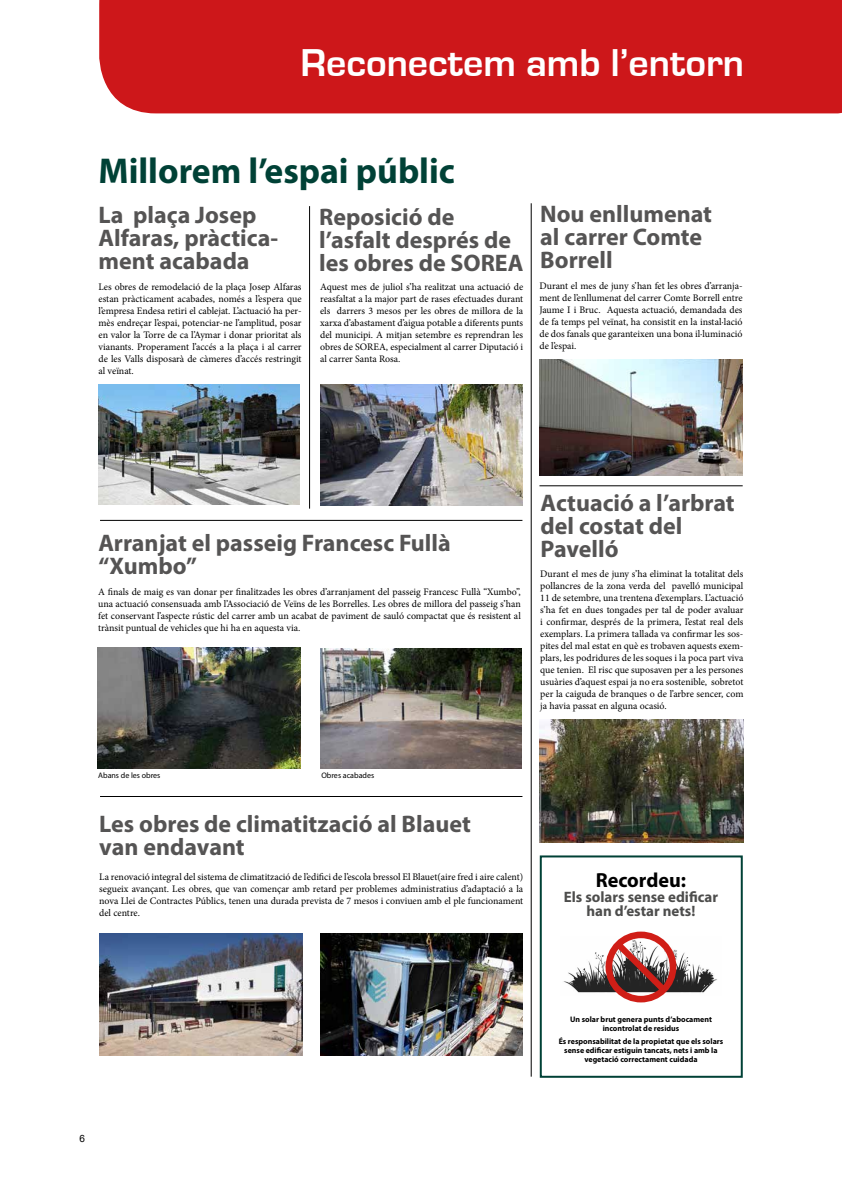
<style>
.page{position:relative;width:842px;height:1191px;background:#fff}
.page>*{position:absolute;margin:0;border:0;box-sizing:border-box;transform-origin:0 0}
.t1{font:700 40px "Eurostile";color:#fff}
.t2{font:700 36px "Myriad Pro";color:#004136}
.t3{font:700 24px/23px "Myriad Pro";color:#555454}
.t4{font:700 20.4px "Myriad Pro";color:#000}
.t5{font:700 15.1px/14.2px "Myriad Pro";color:#4d4d4c;text-align:center}
.t6{font:10px/12px "Minion Pro";color:#000;text-align:justify}
.t7{font:10px "Arial";color:#000}
.t8{font:700 8px/8.9px "Myriad Pro";color:#000;text-align:center}
.t9{font:8px "Myriad Pro";color:#000}
</style>
<div class="page">
<div style="left:99px;top:0;width:743px;height:113px;background:#cd171a"></div>
<hr style="left:309px;top:206px;width:1px;height:302px;background:#000">
<hr style="left:531px;top:203px;width:1px;height:873px;background:#000">
<img style="left:320px;top:648px;width:202px;height:120px">
<img style="left:98px;top:384px;width:202px;height:121px">
<img style="left:540px;top:360px;width:203px;height:115px">
<img style="left:320px;top:384px;width:202px;height:121px">
<img style="left:320px;top:933px;width:203px;height:122px">
<img style="left:100px;top:933px;width:202px;height:122px">
<img style="left:98px;top:647px;width:202px;height:121px">
<hr style="left:100px;top:520px;width:422px;height:1px;background:#000">
<hr style="left:100px;top:796px;width:422px;height:1px;background:#000">
<hr style="left:539px;top:485px;width:204px;height:1px;background:#000">
<img style="left:539px;top:719px;width:204px;height:124px">
<div style="left:540px;top:855px;width:203px;height:222px;border:2px solid #004136"></div>
<img style="left:563px;top:950px;width:154px;height:43px">
<svg style="left:605px;top:931px;width:71px;height:71px"></svg>
<h1 class="t1" style="left:300px;top:41px;width:445px">Reconectem amb l’entorn</h1>
<h2 class="t2" style="left:98px;top:147px;width:358px">Millorem l’espai públic</h2>
<h3 class="t3" style="left:98px;top:202px;width:181px">La plaça Josep<br>Alfaras, pràctica&shy;ment acabada</h3>
<h3 class="t3" style="left:319px;top:205px;width:206px">Reposició de l’asfalt després de les obres de SOREA</h3>
<p class="t6" style="left:98px;top:280px;width:205px">Les obres de remodelació de la plaça Josep Alfaras estan pràcticament acabades, només a l’espera que l’empresa Endesa retiri el cablejat. L’actuació ha per&shy;mès endreçar l’espai, potenciar-ne l’amplitud, posar en valor la Torre de ca l’Aymar i donar prioritat als vianants. Properament l’accés a la plaça i al carrer de les Valls disposarà de càmeres d’accés restringit al veïnat.</p>
<p class="t6" style="left:320px;top:281px;width:205px">Aquest mes de juliol s’ha realitzat una actuació de reasfaltat a la major part de rases efectuades durant els darrers 3 mesos per les obres de millora de la xarxa d’abastament d’aigua potable a diferents punts del municipi. A mitjan setembre es reprendran les obres de SOREA, especialment al carrer Diputació i al carrer Santa Rosa.</p>
<h3 class="t3" style="left:540px;top:201px;width:173px">Nou enllumenat al carrer Comte<br>Borrell</h3>
<p class="t6" style="left:539px;top:279px;width:205px">Durant el mes de juny s’han fet les obres d’arranja&shy;ment de l’enllumenat del carrer Comte Borrell entre Jaume I i Bruc. Aquesta actuació, demandada des de fa temps pel veïnat, ha consistit en la instal·lació de dos fanals que garanteixen una bona il·luminació de l’espai.</p>
<h3 class="t3" style="left:98px;top:530px;width:354px">Arranjat el passeig Francesc Fullà “Xumbo”</h3>
<p class="t6" style="left:98px;top:586px;width:424px">A finals de maig es van donar per finalitzades les obres d’arranjament del passeig Francesc Fullà “Xumbo”, una actuació consensuada amb l’Associació de Veïns de les Borrelles. Les obres de millora del passeig s’han fet conservant l’aspecte rústic del carrer amb un acabat de paviment de sauló compactat que és resistent al trànsit puntual de vehicles que hi ha en aquesta via.</p>
<h3 class="t3" style="left:541px;top:490px;width:196px">Actuació a l’arbrat del costat del<br>Pavelló</h3>
<p class="t6" style="left:540px;top:567px;width:205px">Durant el mes de juny s’ha eliminat la totalitat dels pollancres de la zona verda del pavelló municipal 11 de setembre, una trentena d’exemplars. L’actuació s’ha fet en dues tongades per tal de poder avaluar i confirmar, després de la primera, l’estat real dels exemplars. La primera tallada va confirmar les sos&shy;pites del mal estat en què es trobaven aquests exem&shy;plars, les podridures de les soques i la poca part viva que tenien. El risc que suposaven per a les persones usuàries d’aquest espai ja no era sostenible, sobretot per la caiguda de branques o de l’arbre sencer, com ja havia passat en alguna ocasió.</p>
<p class="t9" style="left:98px;top:770px;width:64px">Abans de les obres</p>
<p class="t9" style="left:321px;top:770px;width:54px">Obres acabades</p>
<h3 class="t3" style="left:99px;top:811px;width:373px">Les obres de climatització al Blauet van endavant</h3>
<p class="t6" style="left:99px;top:871px;width:426px">La renovació integral del sistema de climatització de l’edifici de l’escola bressol El Blauet(aire fred i aire calent) segueix avançant. Les obres, que van començar amb retard per problemes administratius d’adaptació a la nova Llei de Contractes Públics, tenen una durada prevista de 7 mesos i conviuen amb el ple funcionament del centre.</p>
<h3 class="t4" style="left:596px;top:866px;width:92px">Recordeu:</h3>
<h3 class="t5" style="left:564px;top:889px;width:156px">Els solars sense edificar han d’estar nets!</h3>
<p class="t7" style="left:79px;top:1131px;width:7px">6</p>
<p class="t8" style="left:570px;top:1014px;width:143px">Un solar brut genera punts d’abocament incontrolat de residus</p>
<p class="t8" style="left:559px;top:1037px;width:166px">És responsabilitat de la propietat que els solars sense edificar estiguin tancats, nets i amb la vegetació correctament cuidada</p>
</div>
